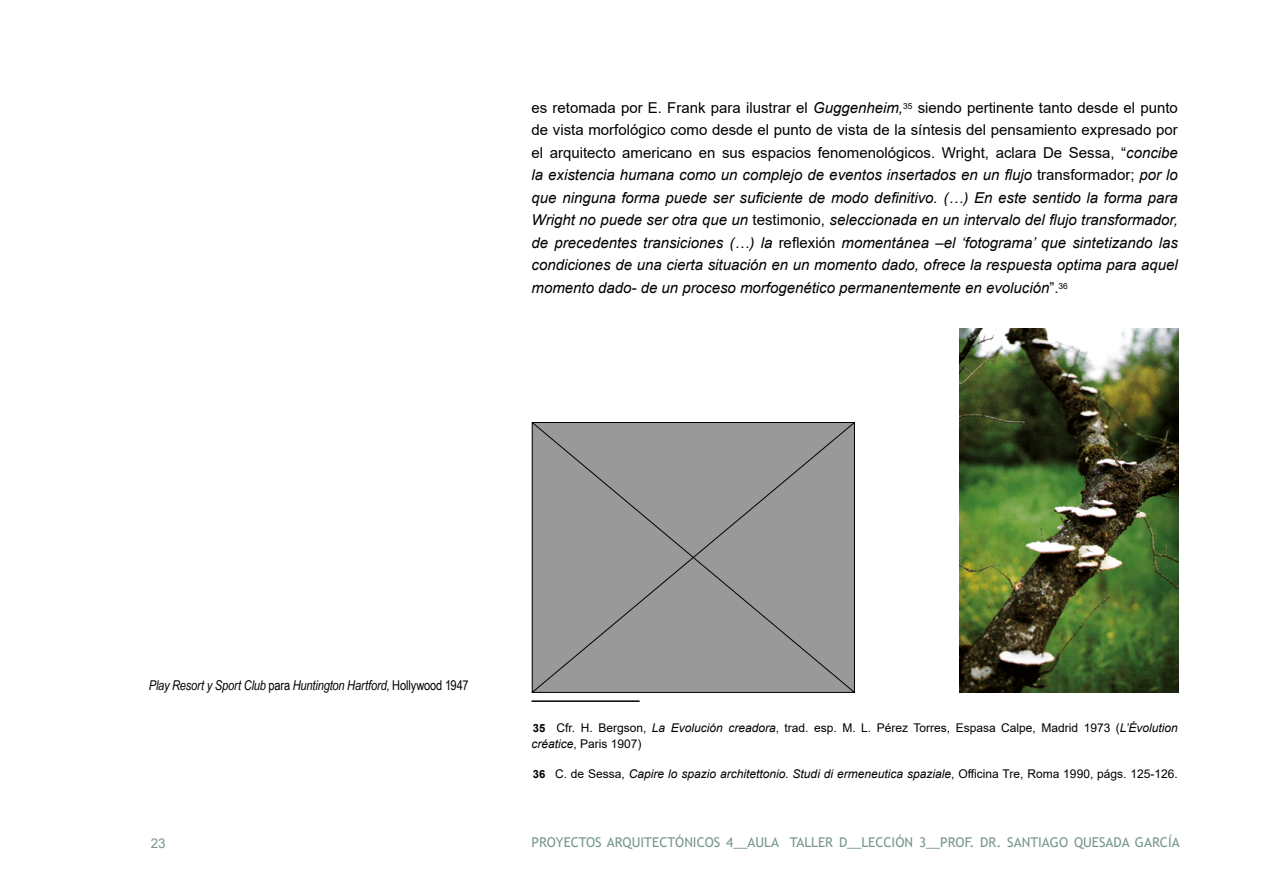
<style>
.page{position:relative;width:1263px;height:893px;background:#fff}
.page>*{position:absolute;margin:0;border:0;box-sizing:border-box;transform-origin:0 0}
.t1{font:italic 15px/22.5px "Arial";color:#000;text-align:justify}
.t2{font:13.5px "Trebuchet MS";color:#78988b}
.t3{font:italic 13.5px "Arial Narrow";letter-spacing:-.01em;color:#000}
.t4{font:13.5px "Arial";color:#79998d}
.t5{font:12px/15.8px "Arial";color:#000}
.t6{font:italic 12px "Arial";color:#000}
.s1{font-style:normal}
.s2{font-weight:700;font-size:11.25px}
.s3{font-style:italic}
.s4{font-weight:700;font-style:normal;font-size:11.25px}
</style>
<div class="page">
<hr style="left:531px;top:700px;width:108px;height:2px;background:#000">
<div style="left:531px;top:422px;width:324px;height:271px;background:#999"></div>
<img style="left:960px;top:328px;width:218px;height:365px">
<p class="t1" style="left:531px;top:97px;width:648px"><span class="s1">es retomada por E. Frank para ilustrar el</span> Guggenheim,<sup>35</sup> <span class="s1">siendo pertinente tanto desde el punto de vista morfológico como desde el punto de vista de la síntesis del pensamiento expresado por el arquitecto americano en sus espacios fenomenológicos. Wright, aclara De Sessa, “</span>concibe la existencia humana como un complejo de eventos insertados en un flujo <span class="s1">transformador;</span> por lo que ninguna forma puede ser suficiente de modo definitivo. (…) En este sentido la forma para Wright no puede ser otra que un <span class="s1">testimonio,</span> seleccionada en un intervalo del flujo transformador, de precedentes transiciones (…) la <span class="s1">reflexión</span> momentánea –el ‘fotograma’ que sintetizando las condiciones de una cierta situación en un momento dado, ofrece la respuesta optima para aquel momento dado- de un proceso morfogenético permanentemente en evolución<span class="s1">”.</span><sup>36</sup></p>
<p class="t3" style="left:149px;top:676px;width:321px">Play Resort y Sport Club <span class="s1">para</span> Huntington Hartford, <span class="s1">Hollywood 1947</span></p>
<p class="t5" style="left:532px;top:720px;width:648px"><span class="s2">35</span> Cfr. H. Bergson, <span class="s3">La Evolución creadora</span>, trad. esp. M. L. Pérez Torres, Espasa Calpe, Madrid 1973 (<span class="s3">L’Évolution créatice</span>, Paris 1907)</p>
<p class="t6" style="left:533px;top:766px;width:646px"><span class="s4">36</span> <span class="s1">C. de Sessa,</span> Capire lo spazio architettonio. Studi di ermeneutica spaziale<span class="s1">, Officina Tre, Roma 1990, págs. 125-126.</span></p>
<p class="t4" style="left:151px;top:834px;width:17px">23</p>
<p class="t2" style="left:531px;top:833px;width:650px">PROYECTOS ARQUITECTÓNICOS 4__AULA TALLER D__LECCIÓN 3__PROF. DR. SANTIAGO QUESADA GARCÍA</p>
</div>
